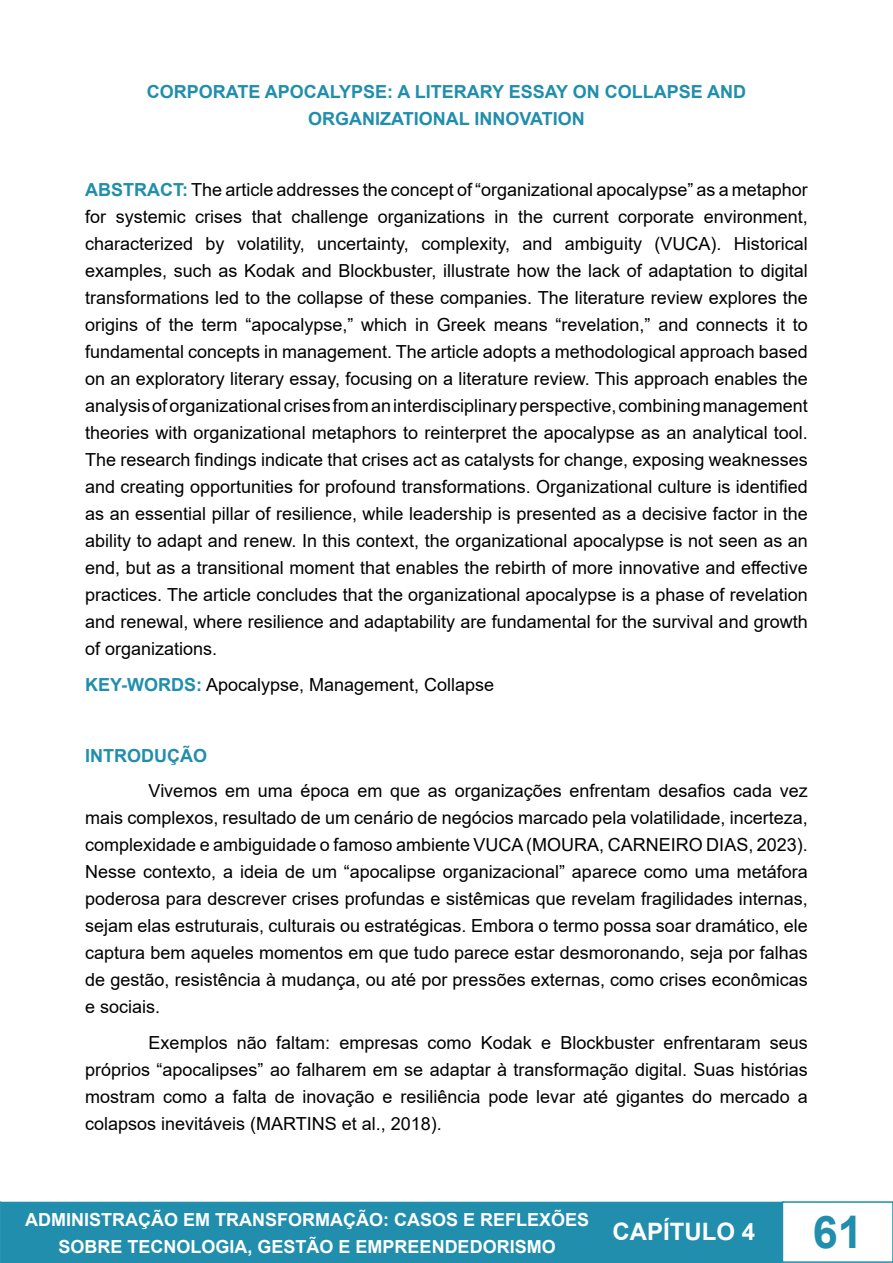
<style>
.page{position:relative;width:893px;height:1263px;background:#fff}
.page>*{position:absolute;margin:0;border:0;box-sizing:border-box;transform-origin:0 0}
.t1{font:700 45px "Arial";color:#208eac}
.t2{font:700 24px "Arial";color:#fff}
.t3{font:18px/27px "Arial";color:#000;text-align:justify}
.t4{font:700 18px/27px "Arial";color:#fff;text-align:center}
.t5{font:700 18px/27px "Arial";color:#208eac;text-align:center}
.s1{font-weight:700;color:#208eac}
</style>
<div class="page">
<div style="left:1px;top:1202px;width:782px;height:60px;background:#208eac"></div>
<div style="left:0;top:1202px;width:784px;height:61px;border:2px solid #208eac"></div>
<svg style="left:0;top:1201px;width:1px;height:62px"></svg>
<div style="left:782px;top:1201px;width:111px;height:62px;border:2px solid #208eac"></div>
<p class="t5" style="left:147px;top:79px;width:601px">CORPORATE APOCALYPSE: A LITERARY ESSAY ON COLLAPSE AND<br>ORGANIZATIONAL INNOVATION</p>
<p class="t3" style="left:85px;top:176px;width:724px"><span class="s1">ABSTRACT:</span> The article addresses the concept of “organizational apocalypse” as a metaphor for systemic crises that challenge organizations in the current corporate environment, characterized by volatility, uncertainty, complexity, and ambiguity (VUCA). Historical examples, such as Kodak and Blockbuster, illustrate how the lack of adaptation to digital transformations led to the collapse of these companies. The literature review explores the origins of the term “apocalypse,” which in Greek means “revelation,” and connects it to fundamental concepts in management. The article adopts a methodological approach based on an exploratory literary essay, focusing on a literature review. This approach enables the analysis of organizational crises from an interdisciplinary perspective, combining management theories with organizational metaphors to reinterpret the apocalypse as an analytical tool.<br>The research findings indicate that crises act as catalysts for change, exposing weaknesses and creating opportunities for profound transformations. Organizational culture is identified as an essential pillar of resilience, while leadership is presented as a decisive factor in the ability to adapt and renew. In this context, the organizational apocalypse is not seen as an end, but as a transitional moment that enables the rebirth of more innovative and effective practices. The article concludes that the organizational apocalypse is a phase of revelation and renewal, where resilience and adaptability are fundamental for the survival and growth of organizations.</p>
<p class="t3" style="left:85px;top:671px;width:411px"><span class="s1">KEY-WORDS:</span> Apocalypse, Management, Collapse</p>
<p class="t5" style="left:85px;top:742px;width:123px">INTRODUÇÃO</p>
<p class="t3" style="left:85px;top:777px;width:724px;text-indent:64px">Vivemos em uma época em que as organizações enfrentam desafios cada vez mais complexos, resultado de um cenário de negócios marcado pela volatilidade, incerteza, complexidade e ambiguidade o famoso ambiente VUCA (MOURA, CARNEIRO DIAS, 2023).<br>Nesse contexto, a ideia de um “apocalipse organizacional” aparece como uma metáfora poderosa para descrever crises profundas e sistêmicas que revelam fragilidades internas, sejam elas estruturais, culturais ou estratégicas. Embora o termo possa soar dramático, ele captura bem aqueles momentos em que tudo parece estar desmoronando, seja por falhas de gestão, resistência à mudança, ou até por pressões externas, como crises econômicas e sociais.</p>
<p class="t3" style="left:85px;top:1029px;width:724px;text-indent:64px">Exemplos não faltam: empresas como Kodak e Blockbuster enfrentaram seus próprios “apocalipses” ao falharem em se adaptar à transformação digital. Suas histórias mostram como a falta de inovação e resiliência pode levar até gigantes do mercado a colapsos inevitáveis (MARTINS et al., 2018).</p>
<p class="t4" style="left:25px;top:1206px;width:566px">ADMINISTRAÇÃO EM TRANSFORMAÇÃO: CASOS E REFLEXÕES<br>SOBRE TECNOLOGIA, GESTÃO E EMPREENDEDORISMO</p>
<h2 class="t2" style="left:612px;top:1215px;width:144px">CAPÍTULO 4</h2>
<h1 class="t1" style="left:813px;top:1201px;width:52px">61</h1>
</div>
